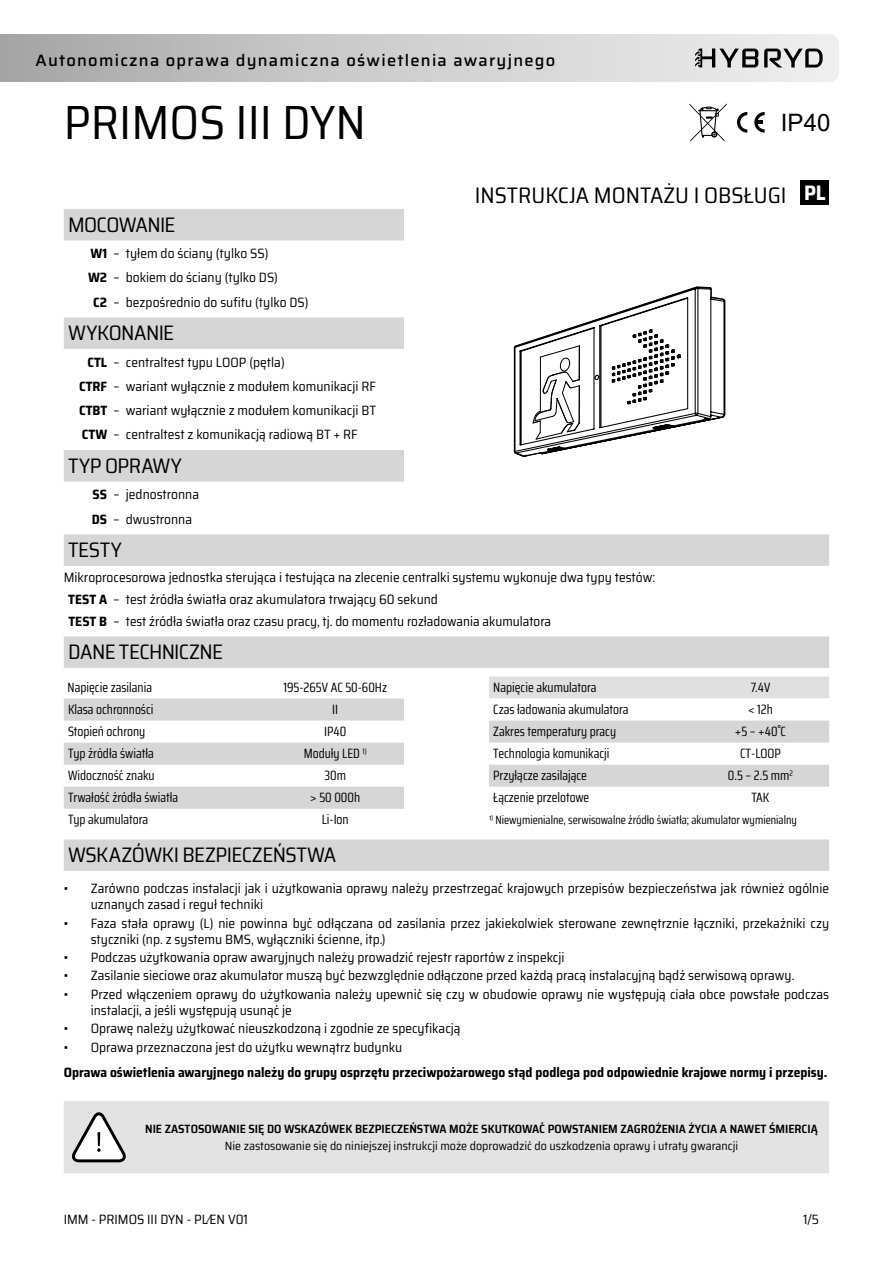
<style>
.page{position:relative;width:893px;height:1263px;background:#fff}
.page>*{position:absolute;margin:0;border:0;box-sizing:border-box;transform-origin:0 0}
.t1{font:semi-condensed 48px "Saira";color:#000}
.t2{font:24px "Arial";color:#000}
.t3{font:semi-condensed 22.5px "Saira";color:#000}
.t4{font:semi-condensed 21px "Saira";letter-spacing:-.025em;color:#000}
.t5{font:semi-condensed 21px "Saira";letter-spacing:-.005em;color:#000}
.t6{font:700 semi-condensed 21px "Saira";color:#fff}
.t7{font:500 16.5px "Saira";letter-spacing:.075em;color:#000}
.t8{font:semi-condensed 13.5px/24.2px "Saira";color:#000}
.t9{font:13.5px "Saira Condensed";color:#000}
.t10{font:700 semi-condensed 13.5px "Saira";color:#000}
.t11{font:600 semi-condensed 12px "Saira";color:#000}
.t12{font:semi-condensed 12px "Saira";color:#000}
.t13{font:12px "Saira Condensed";color:#000}
.s1{font-weight:700}
</style>
<div class="page">
<svg style="left:737px;top:112px;width:10px;height:21px"></svg>
<svg style="left:754px;top:112px;width:11px;height:21px"></svg>
<svg style="left:689px;top:103px;width:38px;height:38px"></svg>
<svg style="left:0;top:34px;width:839px;height:48px;background:#c8c8c8"></svg>
<svg style="left:64px;top:209px;width:765px;height:662px"></svg>
<svg style="left:513px;top:286px;width:213px;height:172px"></svg>
<svg style="left:64px;top:698px;width:340px;height:111px"></svg>
<svg style="left:489px;top:676px;width:340px;height:111px"></svg>
<div style="left:64px;top:1101px;width:765px;height:72px;background:#e3e3e3"></div>
<svg style="left:68px;top:1113px;width:59px;height:51px"></svg>
<div style="left:801px;top:180px;width:28px;height:25px;background:#000"></div>
<p class="t7" style="left:36px;top:48px;width:521px">Autonomiczna oprawa dynamiczna oświetlenia awaryjnego</p>
<h1 class="t1" style="left:64px;top:87px;width:304px">PRIMOS III DYN</h1>
<h2 class="t2" style="left:781px;top:106px;width:51px">IP40</h2>
<h3 class="t3" style="left:475px;top:178px;width:313px">INSTRUKCJA MONTAŻU I OBSŁUGI</h3>
<h3 class="t4" style="left:68px;top:209px;width:109px">MOCOWANIE</h3>
<p class="t8" style="left:91px;top:241px;width:179px"><span class="s1">W1</span> – tyłem do ściany (tylko SS)</p>
<p class="t8" style="left:88px;top:265px;width:191px"><span class="s1">W2</span> – bokiem do ściany (tylko DS)</p>
<p class="t8" style="left:93px;top:289px;width:217px"><span class="s1">C2</span> – bezpośrednio do sufitu (tylko DS)</p>
<h3 class="t4" style="left:68px;top:317px;width:108px">WYKONANIE</h3>
<p class="t8" style="left:79px;top:350px;width:298px;text-indent:8px"><span class="s1">CTL</span> – centraltest typu LOOP (pętla)<br><span class="s1">CTRF</span> – wariant wyłącznie z modułem komunikacji RF <span class="s1">CTBT</span> – wariant wyłącznie z modułem komunikacji BT <span class="s1">CTW</span> – centraltest z komunikacją radiową BT + RF</p>
<h3 class="t5" style="left:68px;top:450px;width:115px">TYP OPRAWY</h3>
<p class="t8" style="left:92px;top:482px;width:109px"><span class="s1">SS</span> – jednostronna<br><span class="s1">DS</span> – dwustronna</p>
<h3 class="t4" style="left:68px;top:534px;width:55px">TESTY</h3>
<p class="t8" style="left:68px;top:565px;width:588px;line-height:22px;text-indent:-4px">Mikroprocesorowa jednostka sterująca i testująca na zlecenie centralki systemu wykonuje dwa typy testów:<br><span class="s1">TEST A</span> – test źródła światła oraz akumulatora trwający 60 sekund<br><span class="s1">TEST B</span> – test źródła światła oraz czasu pracy, tj. do momentu rozładowania akumulatora</p>
<h3 class="t4" style="left:68px;top:636px;width:156px">DANE TECHNICZNE</h3>
<p class="t9" style="left:68px;top:677px;width:86px">Napięcie zasilania</p>
<p class="t9" style="left:283px;top:677px;width:105px">195-265V AC 50-60Hz</p>
<p class="t9" style="left:68px;top:699px;width:87px">Klasa ochronności</p>
<p class="t9" style="left:332px;top:699px;width:7px">II</p>
<p class="t9" style="left:68px;top:721px;width:79px">Stopień ochrony</p>
<p class="t9" style="left:324px;top:721px;width:24px">IP40</p>
<p class="t9" style="left:68px;top:743px;width:87px">Typ źródła światła</p>
<p class="t9" style="left:304px;top:743px;width:64px">Moduły LED <sup>1)</sup></p>
<p class="t9" style="left:68px;top:766px;width:88px">Widoczność znaku</p>
<p class="t9" style="left:324px;top:766px;width:23px">30m</p>
<p class="t9" style="left:68px;top:788px;width:112px">Trwałość źródła światła</p>
<p class="t9" style="left:310px;top:788px;width:51px">&gt; 50 000h</p>
<p class="t9" style="left:68px;top:810px;width:82px">Typ akumulatora</p>
<p class="t9" style="left:322px;top:810px;width:28px">Li-Ion</p>
<p class="t9" style="left:493px;top:677px;width:105px">Napięcie akumulatora</p>
<p class="t9" style="left:751px;top:677px;width:21px">7.4V</p>
<p class="t9" style="left:493px;top:699px;width:137px">Czas ładowania akumulatora</p>
<p class="t9" style="left:748px;top:699px;width:26px">&lt; 12h</p>
<p class="t9" style="left:493px;top:721px;width:124px">Zakres temperatury pracy</p>
<p class="t9" style="left:735px;top:721px;width:53px">+5 – +40˚C</p>
<p class="t9" style="left:493px;top:743px;width:118px">Technologia komunikacji</p>
<p class="t9" style="left:740px;top:743px;width:42px">CT-LOOP</p>
<p class="t9" style="left:493px;top:766px;width:95px">Przyłącze zasilające</p>
<p class="t9" style="left:728px;top:766px;width:67px">0.5 – 2.5 mm<sup>2</sup></p>
<p class="t9" style="left:493px;top:788px;width:98px">Łączenie przelotowe</p>
<p class="t9" style="left:751px;top:788px;width:20px">TAK</p>
<p class="t13" style="left:489px;top:811px;width:309px">¹<sup>)</sup> Niewymienialne, serwisowalne źródło światła; akumulator wymienialny</p>
<h3 class="t6" style="left:804px;top:176px;width:23px">PL</h3>
<h3 class="t4" style="left:68px;top:839px;width:270px">WSKAZÓWKI BEZPIECZEŃSTWA</h3>
<p class="t8" style="left:91px;top:880px;width:740px;line-height:16.2px;text-indent:-27px">• Zarówno podczas instalacji jak i użytkowania oprawy należy przestrzegać krajowych przepisów bezpieczeństwa jak również ogólnie uznanych zasad i reguł techniki</p>
<p class="t8" style="left:91px;top:914px;width:740px;line-height:16.2px;text-indent:-27px">• Faza stała oprawy (L) nie powinna być odłączana od zasilania przez jakiekolwiek sterowane zewnętrznie łączniki, przekaźniki czy styczniki (np. z systemu BMS, wyłączniki ścienne, itp.)</p>
<p class="t8" style="left:64px;top:945px;width:502px">• Podczas użytkowania opraw awaryjnych należy prowadzić rejestr raportów z inspekcji</p>
<p class="t8" style="left:64px;top:963px;width:732px">• Zasilanie sieciowe oraz akumulator muszą być bezwzględnie odłączone przed każdą pracą instalacyjną bądź serwisową oprawy.</p>
<p class="t8" style="left:91px;top:986px;width:740px;line-height:16.2px;text-indent:-27px">• Przed włączeniem oprawy do użytkowania należy upewnić się czy w obudowie oprawy nie występują ciała obce powstałe podczas instalacji, a jeśli występują usunąć je</p>
<p class="t8" style="left:64px;top:1016px;width:398px">• Oprawę należy użytkować nieuszkodzoną i zgodnie ze specyfikacją</p>
<p class="t8" style="left:64px;top:1034px;width:340px">• Oprawa przeznaczona jest do użytku wewnątrz budynku</p>
<p class="t10" style="left:64px;top:1062px;width:765px">Oprawa oświetlenia awaryjnego należy do grupy osprzętu przeciwpożarowego stąd podlega pod odpowiednie krajowe normy i przepisy.</p>
<p class="t11" style="left:145px;top:1119px;width:674px">NIE ZASTOSOWANIE SIĘ DO WSKAZÓWEK BEZPIECZEŃSTWA MOŻE SKUTKOWAĆ POWSTANIEM ZAGROŻENIA ŻYCIA A NAWET ŚMIERCIĄ</p>
<p class="t12" style="left:225px;top:1137px;width:515px">Nie zastosowanie się do niniejszej instrukcji może doprowadzić do uszkodzenia oprawy i utraty gwarancji</p>
<p class="t8" style="left:64px;top:1206px;width:186px">IMM - PRIMOS III DYN - PL⁄EN V01</p>
<p class="t8" style="left:803px;top:1206px;width:18px">1/5</p>
</div>
